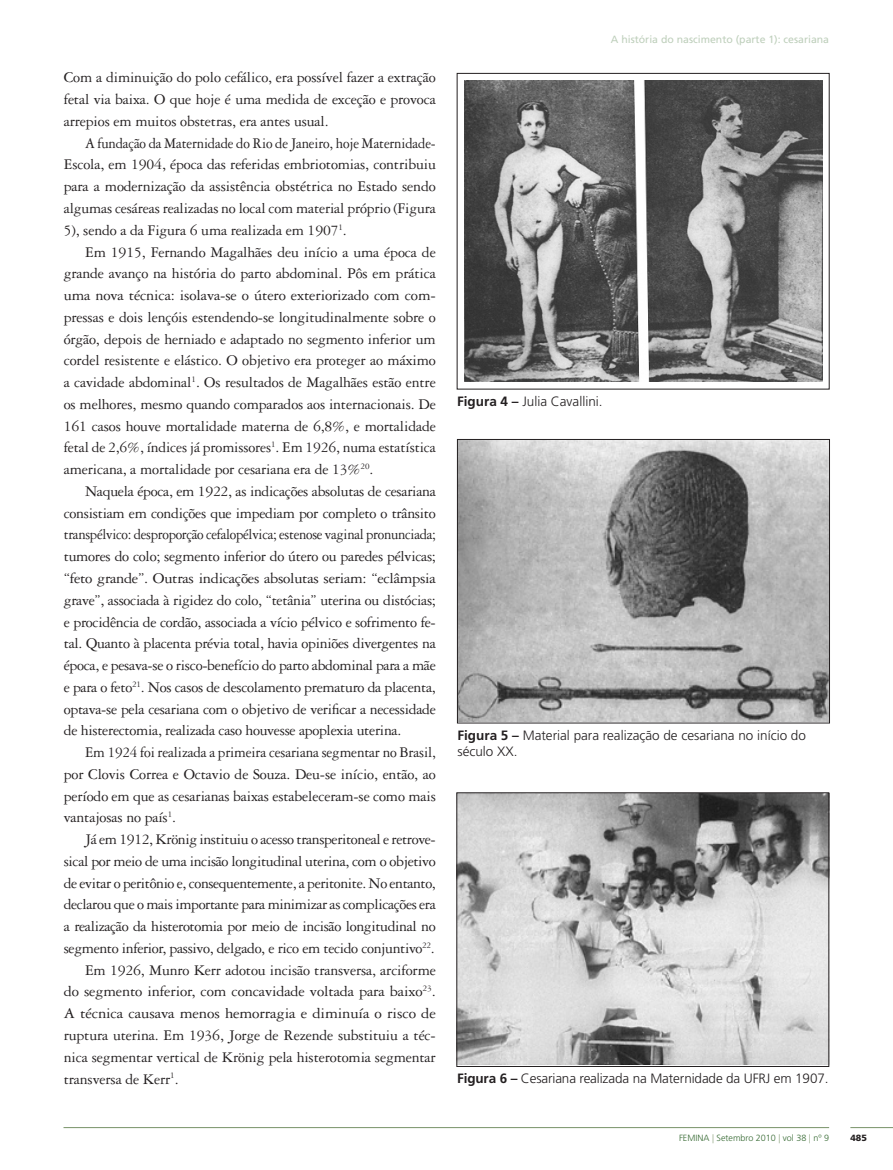
<style>
.page{position:relative;width:893px;height:1170px;background:#fff}
.page>*{position:absolute;margin:0;border:0;box-sizing:border-box;transform-origin:0 0}
._05_0_Texto{font:15.75px/21.8px "Garamond 3 LT Std";letter-spacing:-.01em;color:#231f20;text-align:justify}
._05_0_Texto-2{font:15.75px/21.8px "Garamond 3 LT Std";letter-spacing:-.01em;color:#231f20;text-align:justify;scale:.93 1}
._05_0_Texto-3{font:15.75px/21.8px "Garamond 3 LT Std";letter-spacing:-.01em;color:#231f20;text-align:justify;scale:.96 1}
._08_0_Tabela_img_-_t{font:300 13.5px/16.2px "Frutiger LT Std";color:#231f20}
.t1{font:10.5px "Frutiger LT Std";color:#becfbb}
.t2{font:300 9px "Frutiger LT Std";color:#376a33}
.t3{font:900 9px "Frutiger LT Std";color:#231f20}
.s1{font-weight:700}
.s2{color:#8fa581}
</style>
<div class="page">
<hr style="left:64px;top:1127px;width:765px;height:1px;background:#779268">
<hr style="left:850px;top:1127px;width:43px;height:1px;background:#779268">
<img style="left:464px;top:81px;width:358px;height:300px">
<img style="left:459px;top:441px;width:369px;height:280px">
<div style="left:457px;top:439px;width:373px;height:284px;border:1px solid #231f20"></div>
<img style="left:458px;top:794px;width:369px;height:270px">
<div style="left:456px;top:792px;width:373px;height:274px;border:1px solid #231f20"></div>
<p class="_05_0_Texto" style="left:64px;top:67px;width:374px">Com a diminuição do polo cefálico, era possível fazer a extração fetal via baixa. O que hoje é uma medida de exceção e provoca arrepios em muitos obstetras, era antes usual.</p>
<p class="_05_0_Texto-2" style="left:64px;top:132px;width:402px;text-indent:21px">A fundação da Maternidade do Rio de Janeiro, hoje Maternidade-Escola, em 1904, época das referidas embriotomias, contribuiu para a modernização da assistência obstétrica no Estado sendo algumas cesáreas realizadas no local com material próprio (Figura 5), sendo a da Figura 6 uma realizada em 1907<sup>1</sup>.</p>
<p class="_05_0_Texto" style="left:64px;top:241px;width:374px;text-indent:21px">Em 1915, Fernando Magalhães deu início a uma época de grande avanço na história do parto abdominal. Pôs em prática uma nova técnica: isolava-se o útero exteriorizado com com&shy;pressas e dois lençóis estendendo-se longitudinalmente sobre o órgão, depois de herniado e adaptado no segmento inferior um cordel resistente e elástico. O objetivo era proteger ao máximo a cavidade abdominal<sup>1</sup>. Os resultados de Magalhães estão entre os melhores, mesmo quando comparados aos internacionais. De 161 casos houve mortalidade materna de 6,8%, e mortalidade fetal de 2,6%, índices já promissores<sup>1</sup>. Em 1926, numa estatística americana, a mortalidade por cesariana era de 13%<sup>20</sup>.</p>
<p class="_05_0_Texto" style="left:64px;top:480px;width:374px;text-indent:21px">Naquela época, em 1922, as indicações absolutas de cesariana consistiam em condições que impediam por completo o trânsito transpélvico: desproporção cefalopélvica; estenose vaginal pronunciada; tumores do colo; segmento inferior do útero ou paredes pélvicas; “feto grande”. Outras indicações absolutas seriam: “eclâmpsia grave”, associada à rigidez do colo, “tetânia” uterina ou distócias; e procidência de cordão, associada a vício pélvico e sofrimento fe&shy;tal. Quanto à placenta prévia total, havia opiniões divergentes na época, e pesava-se o risco-benefício do parto abdominal para a mãe e para o feto<sup>21</sup>. Nos casos de descolamento prematuro da placenta, optava-se pela cesariana com o objetivo de verificar a necessidade de histerectomia, realizada caso houvesse apoplexia uterina.</p>
<p class="_05_0_Texto-3" style="left:64px;top:741px;width:389px;text-indent:21px">Em 1924 foi realizada a primeira cesariana segmentar no Brasil, por Clovis Correa e Octavio de Souza. Deu-se início, então, ao período em que as cesarianas baixas estabeleceram-se como mais vantajosas no país<sup>1</sup>.</p>
<p class="_05_0_Texto" style="left:64px;top:828px;width:374px;text-indent:21px">Já em 1912, Krönig instituiu o acesso transperitoneal e retrove&shy;sical por meio de uma incisão longitudinal uterina, com o objetivo de evitar o peritônio e, consequentemente, a peritonite. No entanto, declarou que o mais importante para minimizar as complicações era a realização da histerotomia por meio de incisão longitudinal no segmento inferior, passivo, delgado, e rico em tecido conjuntivo<sup>22</sup>.</p>
<p class="_05_0_Texto" style="left:64px;top:959px;width:374px;text-indent:21px">Em 1926, Munro Kerr adotou incisão transversa, arciforme do segmento inferior, com concavidade voltada para baixo<sup>23</sup>.<br>A técnica causava menos hemorragia e diminuía o risco de ruptura uterina. Em 1936, Jorge de Rezende substituiu a téc&shy;nica segmentar vertical de Krönig pela histerotomia segmentar transversa de Kerr<sup>1</sup>.</p>
<p class="t1" style="left:611px;top:33px;width:220px">A história do nascimento (parte 1): cesariana</p>
<p class="_08_0_Tabela_img_-_t" style="left:457px;top:393px;width:147px"><span class="s1">Figura 4 –</span> Julia Cavallini.</p>
<p class="_08_0_Tabela_img_-_t" style="left:457px;top:727px;width:350px"><span class="s1">Figura 5 –</span> Material para realização de cesariana no início do século XX.</p>
<p class="_08_0_Tabela_img_-_t" style="left:457px;top:1070px;width:373px"><span class="s1">Figura 6 –</span> Cesariana realizada na Maternidade da UFRJ em 1907.</p>
<p class="t2" style="left:679px;top:1132px;width:152px">FEMINA <span class="s2">|</span> Setembro 2010 <span class="s2">|</span> vol 38 <span class="s2">|</span> nº 9</p>
<p class="t3" style="left:850px;top:1131px;width:18px">485</p>
</div>
